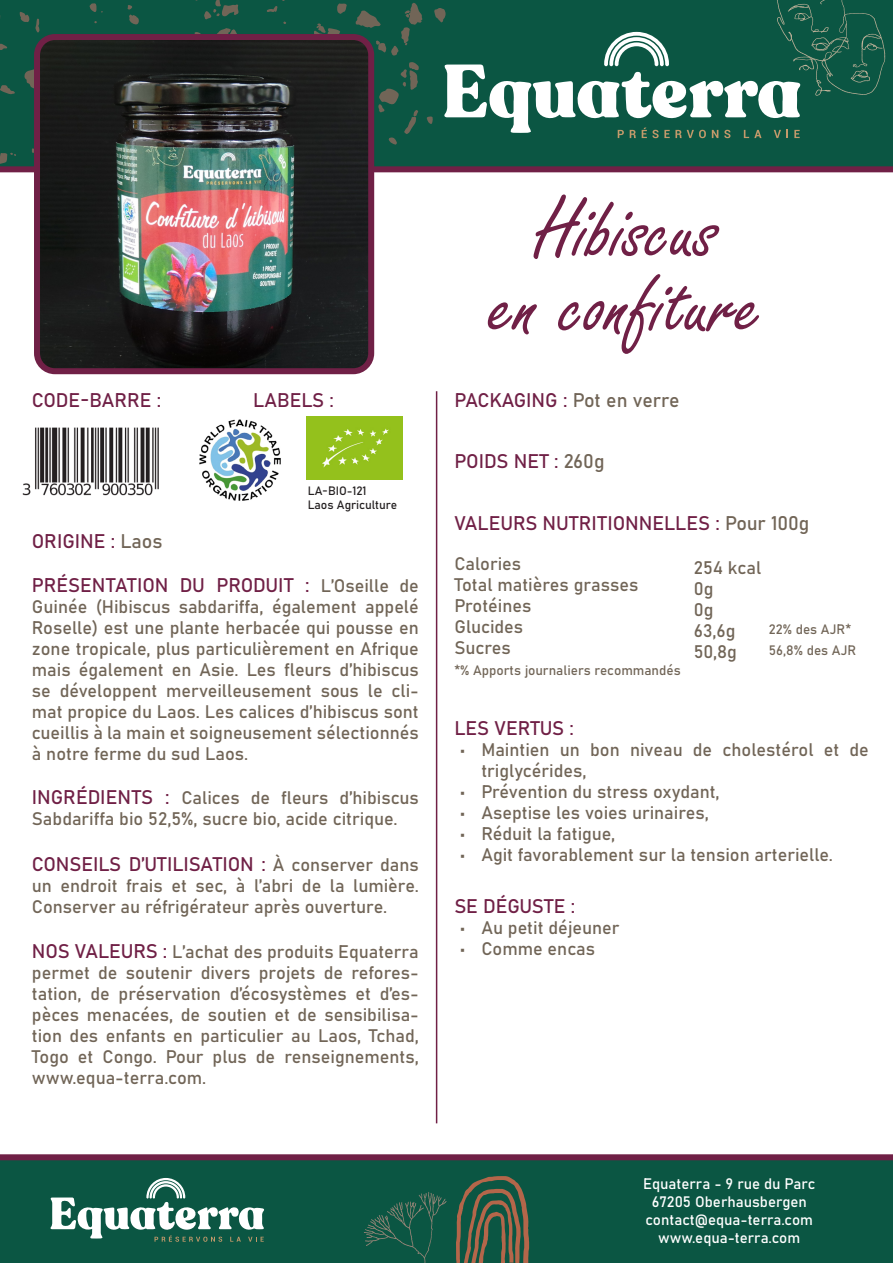
<style>
.page{position:relative;width:893px;height:1263px;background:#fff}
.page>*{position:absolute;margin:0;border:0;box-sizing:border-box;transform-origin:0 0}
.t1{font:90px "Freestyle Script";color:#702046}
.t2{font:19.5px "Bahnschrift";color:#702046}
.t3{font:18px/21px "Bahnschrift";color:#716557}
.t4{font:15px "Bahnschrift";color:#fff}
.t5{font:13.5px "Bahnschrift";color:#716557}
.t6{font:12px "Bahnschrift";color:#231f20}
.s1{color:#716557}
.s2{font-size:18px;color:#716557}
.s3{font-size:19.5px;color:#702046}
</style>
<div class="page">
<img style="left:41px;top:193px;width:326px;height:174px">
<div style="left:34px;top:34px;width:340px;height:340px;border:6px solid #702046;border-radius:18px"></div>
<hr style="left:436px;top:391px;width:1px;height:732px;background:#702046">
<svg style="left:0;top:0;width:885px;height:193px;background:#3a5f56"></svg>
<svg style="left:0;top:1154px;width:893px;height:109px;background:#135243"></svg>
<img style="left:23px;top:427px;width:136px;height:69px">
<img style="left:199px;top:419px;width:82px;height:82px">
<img style="left:307px;top:416px;width:96px;height:64px">
<svg style="left:50px;top:1178px;width:215px;height:64px"></svg>
<svg style="left:456px;top:1176px;width:73px;height:87px;background:#4c5c45"></svg>
<svg style="left:364px;top:1192px;width:83px;height:71px;background:#185a47"></svg>
<p class="t2" style="left:32px;top:385px;width:131px">CODE-BARRE :</p>
<p class="t2" style="left:253px;top:385px;width:82px">LABELS :</p>
<p class="t2" style="left:32px;top:526px;width:132px">ORIGINE : <span class="s1">Laos</span></p>
<p class="t6" style="left:308px;top:482px;width:60px">LA-BIO-121</p>
<p class="t6" style="left:308px;top:496px;width:91px">Laos Agriculture</p>
<p class="t2" style="left:32px;top:570px;width:388px">PRÉSENTATION DU PRODUIT : <span class="s2">L’Oseille de</span></p>
<p class="t3" style="left:32px;top:595px;width:388px;text-align:justify">Guinée (Hibiscus sabdariffa, également appelé Roselle) est une plante herbacée qui pousse en zone tropicale, plus particulièrement en Afrique mais également en Asie. Les fleurs d’hibiscus se développent merveilleusement sous le cli&shy;mat propice du Laos. Les calices d’hibiscus sont cueillis à la main et soigneusement sélectionnés à notre ferme du sud Laos.</p>
<p class="t3" style="left:32px;top:786px;width:388px"><span class="s3">INGRÉDIENTS :</span> Calices de fleurs d’hibiscus<br>Sabdariffa bio 52,5%, sucre bio, acide citrique.</p>
<p class="t2" style="left:32px;top:849px;width:388px">CONSEILS D’UTILISATION : <span class="s2">À conserver dans</span></p>
<p class="t3" style="left:32px;top:874px;width:388px">un endroit frais et sec, à l’abri de la lumière.<br>Conserver au réfrigérateur après ouverture.</p>
<p class="t3" style="left:32px;top:940px;width:388px;text-align:justify"><span class="s3">NOS VALEURS :</span> L’achat des produits Equaterra permet de soutenir divers projets de refores&shy;tation, de préservation d’écosystèmes et d’es&shy;pèces menacées, de soutien et de sensibilisa&shy;tion des enfants en particulier au Laos, Tchad, Togo et Congo. Pour plus de renseignements, www.equa-terra.com.</p>
<p class="t1" style="left:535px;top:181px;width:185px">Hibiscus</p>
<p class="t1" style="left:491px;top:256px;width:273px">en confiture</p>
<p class="t2" style="left:454px;top:385px;width:227px">PACKAGING : <span class="s1">Pot en verre</span></p>
<p class="t2" style="left:454px;top:446px;width:152px">POIDS NET : <span class="s1">260g</span></p>
<p class="t2" style="left:454px;top:508px;width:356px">VALEURS NUTRITIONNELLES : <span class="s1">Pour 100g</span></p>
<p class="t3" style="left:454px;top:552px;width:68px">Calories</p>
<p class="t3" style="left:454px;top:573px;width:185px">Total matières grasses</p>
<p class="t3" style="left:454px;top:594px;width:79px">Protéines</p>
<p class="t3" style="left:454px;top:615px;width:70px">Glucides</p>
<p class="t3" style="left:454px;top:636px;width:58px">Sucres</p>
<p class="t5" style="left:454px;top:660px;width:228px">*% Apports journaliers recommandés</p>
<p class="t3" style="left:694px;top:556px;width:69px">254 kcal</p>
<p class="t3" style="left:694px;top:577px;width:21px">0g</p>
<p class="t3" style="left:694px;top:598px;width:21px">0g</p>
<p class="t3" style="left:694px;top:619px;width:43px">63,6g</p>
<p class="t3" style="left:694px;top:640px;width:45px">50,8g</p>
<p class="t5" style="left:769px;top:619px;width:84px">22% des AJR*</p>
<p class="t5" style="left:769px;top:640px;width:89px">56,8% des AJR</p>
<p class="t2" style="left:454px;top:714px;width:121px">LES VERTUS :</p>
<p class="t3" style="left:481px;top:738px;width:389px;text-indent:-21px">• Maintien un bon niveau de cholestérol et de triglycérides,</p>
<p class="t3" style="left:460px;top:780px;width:261px">• Prévention du stress oxydant,</p>
<p class="t3" style="left:460px;top:801px;width:250px">• Aseptise les voies urinaires,</p>
<p class="t3" style="left:460px;top:822px;width:157px">• Réduit la fatigue,</p>
<p class="t3" style="left:460px;top:843px;width:374px">• Agit favorablement sur la tension arterielle.</p>
<p class="t2" style="left:454px;top:891px;width:122px">SE DÉGUSTE :</p>
<p class="t3" style="left:460px;top:916px;width:161px">• Au petit déjeuner</p>
<p class="t3" style="left:460px;top:937px;width:137px">• Comme encas</p>
<p class="t4" style="left:643px;top:1172px;width:174px">Equaterra - 9 rue du Parc</p>
<p class="t4" style="left:652px;top:1190px;width:157px">67205 Oberhausbergen</p>
<p class="t4" style="left:645px;top:1208px;width:169px">contact@equa-terra.com</p>
<p class="t4" style="left:658px;top:1226px;width:143px">www.equa-terra.com</p>
</div>
